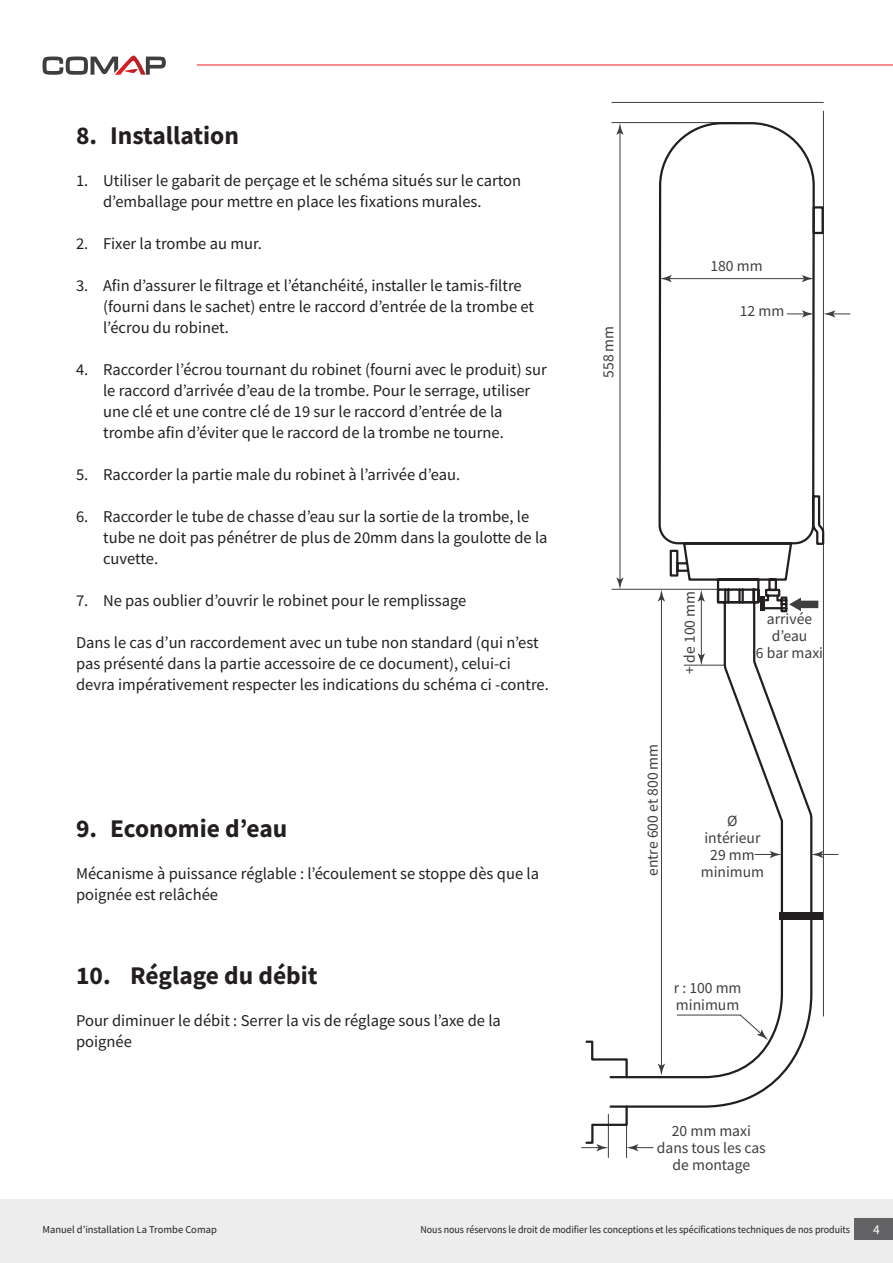
<style>
.page{position:relative;width:893px;height:1263px;background:#fff}
.page>*{position:absolute;margin:0;border:0;box-sizing:border-box;transform-origin:0 0}
.Chapter{font:700 25.5px "Source Sans Pro";color:#231f20}
.Body{font:16.5px/21px "Source Sans Pro";color:#231f20}
.t1{font:15.6px/16.8px "Source Sans Pro";color:#3e3e3f;text-align:center}
.t2{font:13.5px "Source Sans Pro";color:#fff}
.t3{font:10.5px "Source Sans Pro";letter-spacing:-.005em;color:#231f20;scale:.95 1}
.t4{font:10.5px "Source Sans Pro";letter-spacing:-.005em;color:#231f20}
</style>
<div class="page">
<div style="left:0;top:1199px;width:893px;height:64px;background:#ededee"></div>
<hr style="left:197px;top:65px;width:696px;height:1px;background:#ee1d23">
<svg style="left:43px;top:56px;width:123px;height:19px"></svg>
<div style="left:854px;top:1218px;width:39px;height:21px;background:#636366"></div>
<hr style="left:823px;top:111px;width:1px;height:905px;background:#3e3e3f">
<svg style="left:825px;top:310px;width:25px;height:7px"></svg>
<hr style="left:612px;top:102px;width:211px;height:1px;background:#3e3e3f">
<svg style="left:825px;top:854px;width:13px;height:1px"></svg>
<svg style="left:582px;top:1145px;width:26px;height:6px"></svg>
<svg style="left:627px;top:1145px;width:26px;height:6px"></svg>
<hr style="left:608px;top:1114px;width:1px;height:43px;background:#3e3e3f">
<hr style="left:626px;top:1114px;width:1px;height:43px;background:#3e3e3f">
<svg style="left:611px;top:121px;width:213px;height:84px"></svg>
<svg style="left:585px;top:205px;width:240px;height:940px"></svg>
<div style="left:779px;top:912px;width:44px;height:8px;background:#231f20"></div>
<p class="Chapter" style="left:76px;top:118px;width:164px">8. Installation</p>
<p class="Body" style="left:103px;top:170px;width:420px;text-indent:-27px">1. Utiliser le gabarit de perçage et le schéma situés sur le carton d’emballage pour mettre en place les fixations murales.</p>
<p class="Body" style="left:76px;top:233px;width:187px">2. Fixer la trombe au mur.</p>
<p class="Body" style="left:103px;top:275px;width:432px;text-indent:-27px">3. Afin d’assurer le filtrage et l’étanchéité, installer le tamis-filtre (fourni dans le sachet) entre le raccord d’entrée de la trombe et l’écrou du robinet.</p>
<p class="Body" style="left:103px;top:359px;width:445px;text-indent:-27px">4. Raccorder l’écrou tournant du robinet (fourni avec le produit) sur le raccord d’arrivée d’eau de la trombe. Pour le serrage, utiliser une clé et une contre clé de 19 sur le raccord d’entrée de la trombe afin d’éviter que le raccord de la trombe ne tourne.</p>
<p class="Body" style="left:76px;top:464px;width:386px">5. Raccorder la partie male du robinet à l’arrivée d’eau.</p>
<p class="Body" style="left:103px;top:506px;width:446px;text-indent:-27px">6. Raccorder le tube de chasse d’eau sur la sortie de la trombe, le tube ne doit pas pénétrer de plus de 20mm dans la goulotte de la cuvette.</p>
<p class="Body" style="left:76px;top:590px;width:392px">7. Ne pas oublier d’ouvrir le robinet pour le remplissage</p>
<p class="Body" style="left:76px;top:632px;width:474px">Dans le cas d’un raccordement avec un tube non standard (qui n’est pas présenté dans la partie accessoire de ce document), celui-ci devra impérativement respecter les indications du schéma ci -contre.</p>
<p class="Chapter" style="left:76px;top:811px;width:213px">9. Economie d’eau</p>
<p class="Body" style="left:76px;top:863px;width:464px">Mécanisme à puissance réglable : l’écoulement se stoppe dès que la poignée est relâchée</p>
<p class="Chapter" style="left:76px;top:958px;width:243px">10. Réglage du débit</p>
<p class="Body" style="left:76px;top:1010px;width:426px">Pour diminuer le débit : Serrer la vis de réglage sous l’axe de la poignée</p>
<p class="t1" style="left:600px;top:378px;width:54px;rotate:-90deg">558 mm</p>
<p class="t1" style="left:710px;top:257px;width:54px">180 mm</p>
<p class="t1" style="left:740px;top:302px;width:46px">12 mm</p>
<p class="t1" style="left:681px;top:674px;width:84px;rotate:-90deg">+ de 100 mm</p>
<p class="t1" style="left:756px;top:610px;width:69px">arrivée d’eau<br>6 bar maxi</p>
<p class="t1" style="left:644px;top:876px;width:134px;rotate:-90deg">entre 600 et 800 mm</p>
<p class="t1" style="left:701px;top:813px;width:65px">Ø intérieur<br>29 mm minimum</p>
<p class="t1" style="left:674px;top:979px;width:69px;text-align:left">r : 100 mm minimum</p>
<p class="t1" style="left:657px;top:1122px;width:110px">20 mm maxi dans tous les cas de montage</p>
<p class="t4" style="left:43px;top:1222px;width:176px">Manuel d’installation La Trombe Comap</p>
<p class="t3" style="left:420px;top:1222px;width:454px">Nous nous réservons le droit de modifier les conceptions et les spécifications techniques de nos produits</p>
<p class="t2" style="left:873px;top:1221px;width:8px">4</p>
</div>
